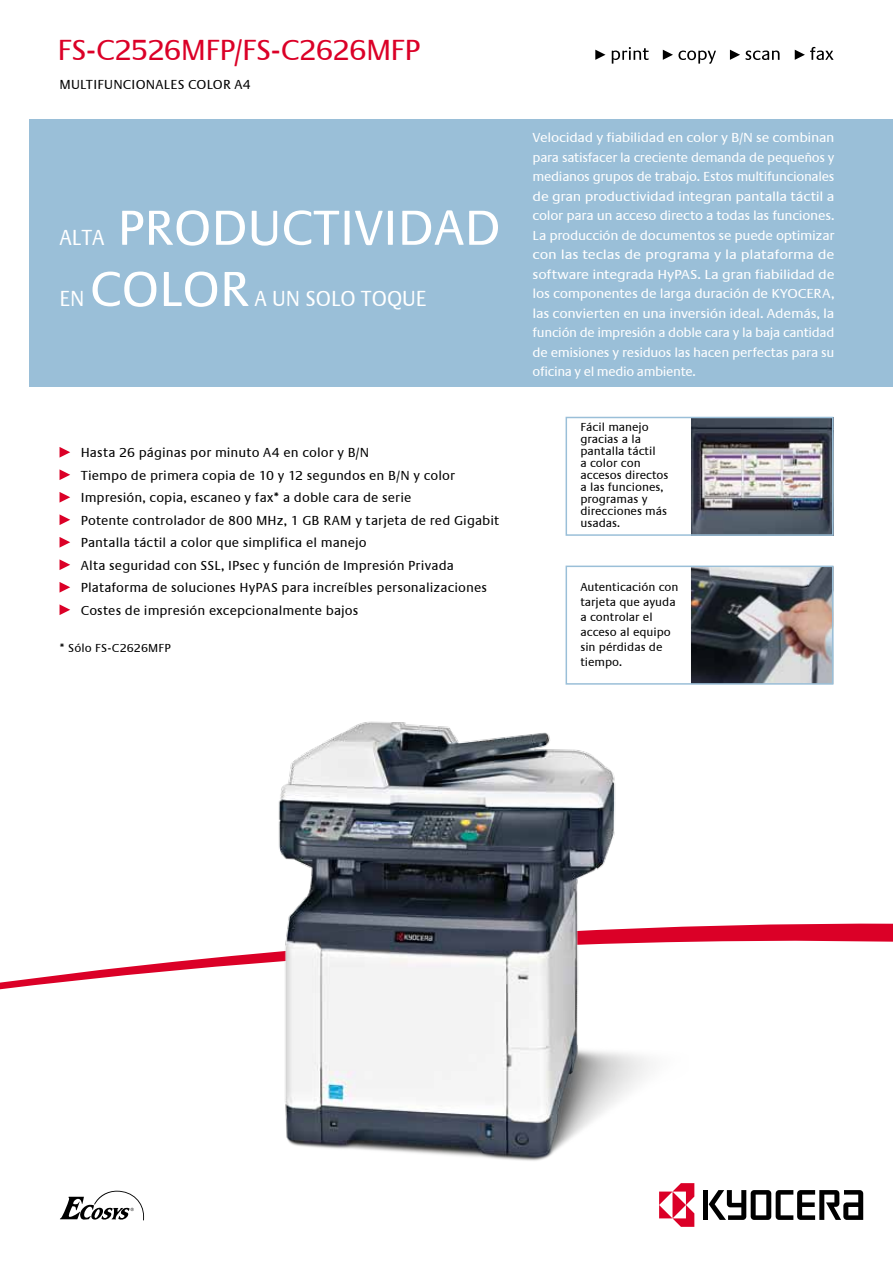
<style>
.page{position:relative;width:893px;height:1263px;background:#fff}
.page>*{position:absolute;margin:0;border:0;box-sizing:border-box;transform-origin:0 0}
.t1{font:51px "Praxis EF";color:#fff}
.t2{font:30px "Praxis EF";letter-spacing:-.025em;color:#db0027}
.t3{font:22.5px "Praxis EF";color:#fff;scale:.92 1}
.t4{font:13.5px/19.5px "Praxis EF";letter-spacing:-.02em;color:#fff;text-align:justify;scale:1.05 1}
.t5{font:13.5px/22.5px "Praxis EF";letter-spacing:.01em;color:#000}
.t6{font:12px/12px "Praxis EF";color:#000}
</style>
<div class="page">
<img style="left:691px;top:569px;width:139px;height:113px">
<img style="left:691px;top:420px;width:139px;height:113px">
<div style="left:29px;top:119px;width:864px;height:268px;background:#9abfd8"></div>
<svg style="left:60px;top:447px;width:10px;height:11px"></svg>
<svg style="left:60px;top:469px;width:10px;height:11px"></svg>
<svg style="left:60px;top:492px;width:10px;height:11px"></svg>
<svg style="left:60px;top:514px;width:10px;height:11px"></svg>
<svg style="left:60px;top:537px;width:10px;height:11px"></svg>
<svg style="left:60px;top:559px;width:10px;height:11px"></svg>
<svg style="left:60px;top:582px;width:10px;height:11px"></svg>
<svg style="left:60px;top:604px;width:10px;height:11px"></svg>
<div style="left:566px;top:566px;width:267px;height:119px;border:2px solid #9abfd8"></div>
<div style="left:566px;top:417px;width:267px;height:119px;border:2px solid #9abfd8"></div>
<svg style="left:795px;top:47px;width:38px;height:13px"></svg>
<svg style="left:746px;top:51px;width:33px;height:9px"></svg>
<svg style="left:595px;top:50px;width:10px;height:10px"></svg>
<svg style="left:663px;top:50px;width:53px;height:14px"></svg>
<svg style="left:612px;top:47px;width:37px;height:17px"></svg>
<svg style="left:730px;top:50px;width:10px;height:10px"></svg>
<svg style="left:60px;top:1191px;width:84px;height:30px"></svg>
<div style="left:703px;top:1190px;width:5px;height:30px;background:#000"></div>
<svg style="left:709px;top:1190px;width:154px;height:30px"></svg>
<svg style="left:691px;top:1183px;width:3px;height:44px"></svg>
<svg style="left:0;top:923px;width:893px;height:67px"></svg>
<img style="left:200px;top:639px;width:491px;height:588px">
<h2 class="t2" style="left:57px;top:33px;width:364px">FS-C2526MFP/FS-C2626MFP</h2>
<p class="t5" style="left:60px;top:73px;width:193px">MULTIFUNCIONALES COLOR A4</p>
<h3 class="t3" style="left:60px;top:225px;width:51px">ALTA</h3>
<h1 class="t1" style="left:117px;top:201px;width:385px">PRODUCTIVIDAD</h1>
<h3 class="t3" style="left:60px;top:286px;width:29px">EN</h3>
<h1 class="t1" style="left:90px;top:262px;width:161px">COLOR</h1>
<h3 class="t3" style="left:255px;top:286px;width:189px">A UN SOLO TOQUE</h3>
<p class="t5" style="left:81px;top:442px;width:420px">Hasta 26 páginas por minuto A4 en color y B/N<br>Tiempo de primera copia de 10 y 12 segundos en B/N y color Impresión, copia, escaneo y fax* a doble cara de serie<br>Potente controlador de 800 MHz, 1 GB RAM y tarjeta de red Gigabit Pantalla táctil a color que simplifica el manejo<br>Alta seguridad con SSL, IPsec y función de Impresión Privada Plataforma de soluciones HyPAS para increíbles personalizaciones Costes de impresión excepcionalmente bajos</p>
<p class="t6" style="left:60px;top:642px;width:113px">* Sólo FS-C2626MFP</p>
<p class="t4" style="left:533px;top:128px;width:289px">Velocidad y fiabilidad en color y B/N se combinan para satisfacer la creciente demanda de pequeños y medianos grupos de trabajo. Estos multifuncionales de gran productividad integran pantalla táctil a color para un acceso directo a todas las funciones.<br>La producción de documentos se puede optimizar con las teclas de programa y la plataforma de software integrada HyPAS. La gran fiabilidad de los componentes de larga duración de KYOCERA, las convierten en una inversión ideal. Además, la función de impresión a doble cara y la baja cantidad de emisiones y residuos las hacen perfectas para su oficina y el medio ambiente.</p>
<p class="t6" style="left:580px;top:422px;width:89px">Fácil manejo gracias a la pantalla táctil<br>a color con accesos directos a las funciones, programas y direcciones más usadas.</p>
<p class="t6" style="left:580px;top:579px;width:100px;line-height:15px">Autenticación con tarjeta que ayuda a controlar el acceso al equipo sin pérdidas de tiempo.</p>
</div>
